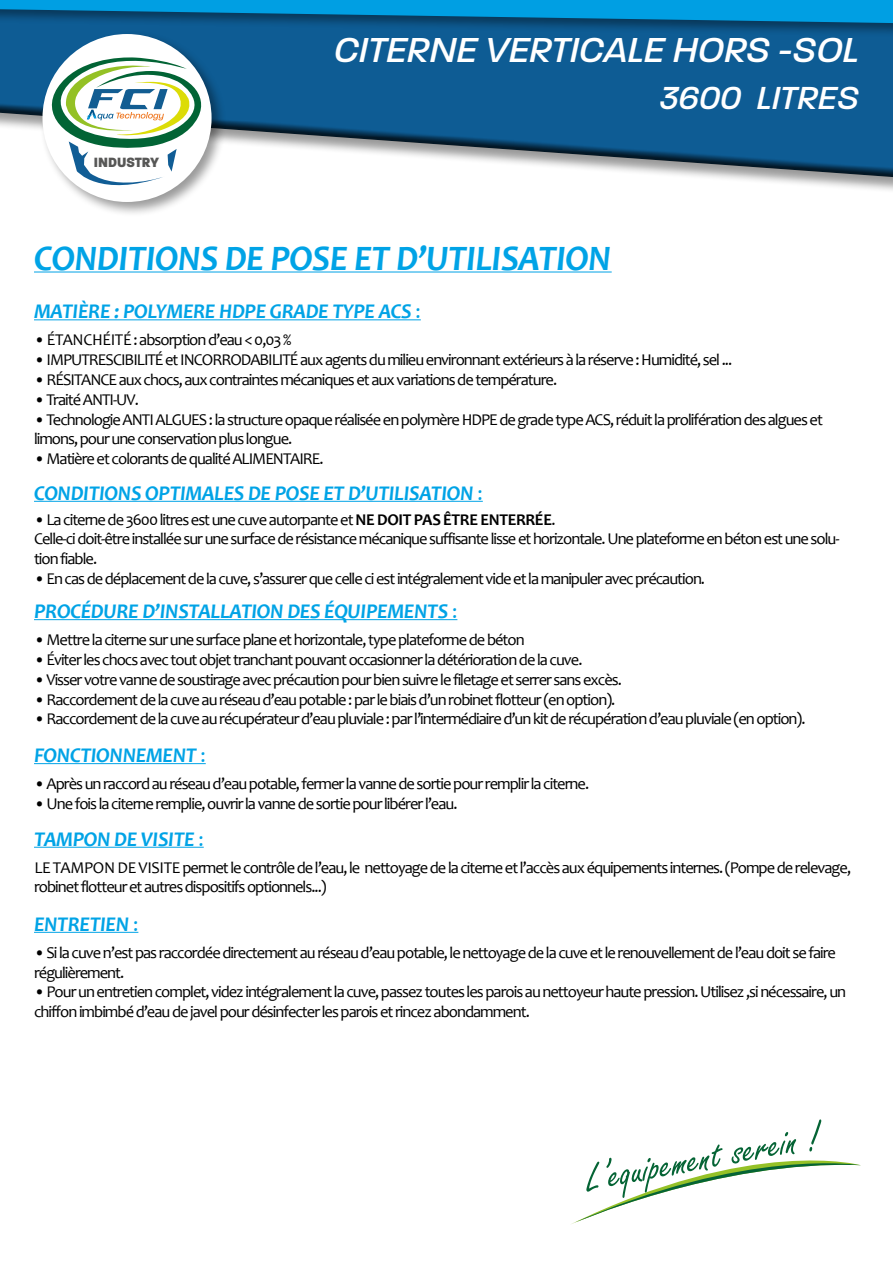
<style>
.page{position:relative;width:893px;height:1263px;background:#fff}
.page>*{position:absolute;margin:0;border:0;box-sizing:border-box;transform-origin:0 0}
.t1{font:italic 500 37.5px "Paralucent";color:#fff}
.t2{font:italic 700 36px "Candara";letter-spacing:-.02em;color:#00a3e6}
.t3{font:italic 500 34.5px "Paralucent";color:#fff}
.t4{font:italic 700 21px "Candara";letter-spacing:-.02em;color:#00a3e6}
.t5{font:16.5px/19.8px "Candara";letter-spacing:-.06em;color:#000}
.t6{font:800 14.55px "Paralucent";color:#575756;scale:.95 1}
.s1{font-weight:400;font-style:normal}
.s2{font-weight:700}
</style>
<div class="page">
<div style="left:0;top:0;width:893px;height:181px;background:#000;opacity:.75"></div>
<div style="left:39px;top:30px;width:188px;height:188px;background:#000;opacity:.4"></div>
<div style="left:42px;top:34px;width:170px;height:168px;background:#fff;border-radius:50%"></div>
<svg style="left:40px;top:46px;width:170px;height:149px"></svg>
<div style="left:0;top:0;width:893px;height:38px;background:#000;opacity:.4"></div>
<svg style="left:0;top:0;width:893px;height:23px;background:#0284c0"></svg>
<hr style="left:34px;top:320px;width:387px;height:1px;background:#00a3e6">
<hr style="left:34px;top:272px;width:578px;height:1px;background:#00a3e6">
<hr style="left:34px;top:501px;width:449px;height:1px;background:#00a3e6">
<hr style="left:34px;top:847px;width:170px;height:1px;background:#00a3e6">
<hr style="left:34px;top:619px;width:423px;height:1px;background:#00a3e6">
<hr style="left:34px;top:763px;width:172px;height:1px;background:#00a3e6">
<hr style="left:34px;top:932px;width:104px;height:1px;background:#00a3e6">
<svg style="left:571px;top:1119px;width:290px;height:105px"></svg>
<p class="t6" style="left:94px;top:153px;width:70px">INDUSTRY</p>
<h1 class="t1" style="left:334px;top:28px;width:527px">CITERNE VERTICALE HORS -SOL</h1>
<h3 class="t3" style="left:659px;top:78px;width:201px">3600 LITRES</h3>
<h2 class="t2" style="left:34px;top:235px;width:579px">CONDITIONS DE POSE ET D’UTILISATION</h2>
<p class="t4" style="left:34px;top:298px;width:388px">MATIÈRE : POLYMERE HDPE GRADE TYPE ACS <span class="s1">:</span></p>
<p class="t5" style="left:34px;top:330px;width:259px">• ÉTANCHÉITÉ : absorption d’eau &lt; 0,03 %</p>
<p class="t5" style="left:34px;top:350px;width:700px">• IMPUTRESCIBILITÉ et INCORRODABILITÉ aux agents du milieu environnant extérieurs à la réserve : Humidité, sel ...</p>
<p class="t5" style="left:34px;top:369px;width:525px">• RÉSITANCE aux chocs, aux contraintes mécaniques et aux variations de température.</p>
<p class="t5" style="left:34px;top:389px;width:106px">• Traité ANTI-UV.</p>
<p class="t5" style="left:34px;top:409px;width:790px">• Technologie ANTI ALGUES : la structure opaque réalisée en polymère HDPE de grade type ACS, réduit la prolifération des algues et limons, pour une conservation plus longue.</p>
<p class="t5" style="left:34px;top:449px;width:291px">• Matière et colorants de qualité ALIMENTAIRE.</p>
<p class="t4" style="left:34px;top:480px;width:450px">CONDITIONS OPTIMALES DE POSE ET D’UTILISATION <span class="s1">:</span></p>
<p class="t5" style="left:34px;top:509px;width:807px">• La citerne de 3600 litres est une cuve autorpante et <span class="s2">NE DOIT PAS ÊTRE ENTERRÉE</span>.<br>Celle-ci doit-être installée sur une surface de résistance mécanique suffisante lisse et horizontale. Une plateforme en béton est une solu&shy;tion fiable.</p>
<p class="t5" style="left:34px;top:569px;width:673px">• En cas de déplacement de la cuve, s’assurer que celle ci est intégralement vide et la manipuler avec précaution.</p>
<p class="t4" style="left:34px;top:598px;width:425px">PROCÉDURE D’INSTALLATION DES ÉQUIPEMENTS <span class="s1">:</span></p>
<p class="t5" style="left:34px;top:630px;width:492px">• Mettre la citerne sur une surface plane et horizontale, type plateforme de béton</p>
<p class="t5" style="left:34px;top:649px;width:550px">• Éviter les chocs avec tout objet tranchant pouvant occasionner la détérioration de la cuve.</p>
<p class="t5" style="left:34px;top:669px;width:589px">• Visser votre vanne de soustirage avec précaution pour bien suivre le filetage et serrer sans excès.</p>
<p class="t5" style="left:34px;top:689px;width:583px">• Raccordement de la cuve au réseau d’eau potable : par le biais d’un robinet flotteur (en option).</p>
<p class="t5" style="left:34px;top:709px;width:773px">• Raccordement de la cuve au récupérateur d’eau pluviale : par l’intermédiaire d’un kit de récupération d’eau pluviale (en option).</p>
<p class="t4" style="left:34px;top:742px;width:173px">FONCTIONNEMENT <span class="s1">:</span></p>
<p class="t5" style="left:34px;top:774px;width:557px">• Après un raccord au réseau d’eau potable, fermer la vanne de sortie pour remplir la citerne.</p>
<p class="t5" style="left:34px;top:793px;width:425px">• Une fois la citerne remplie, ouvrir la vanne de sortie pour libérer l’eau.</p>
<p class="t4" style="left:34px;top:826px;width:171px">TAMPON DE VISITE <span class="s1">:</span></p>
<p class="t5" style="left:34px;top:857px;width:819px">LE TAMPON DE VISITE permet le contrôle de l’eau, le nettoyage de la citerne et l’accès aux équipements internes. (Pompe de relevage, robinet flotteur et autres dispositifs optionnels...)</p>
<p class="t4" style="left:34px;top:911px;width:106px">ENTRETIEN <span class="s1">:</span></p>
<p class="t5" style="left:34px;top:942px;width:803px">• Si la cuve n’est pas raccordée directement au réseau d’eau potable, le nettoyage de la cuve et le renouvellement de l’eau doit se faire régulièrement.</p>
<p class="t5" style="left:34px;top:982px;width:814px">• Pour un entretien complet, videz intégralement la cuve, passez toutes les parois au nettoyeur haute pression. Utilisez ,si nécessaire, un chiffon imbimbé d’eau de javel pour désinfecter les parois et rincez abondamment.</p>
</div>
